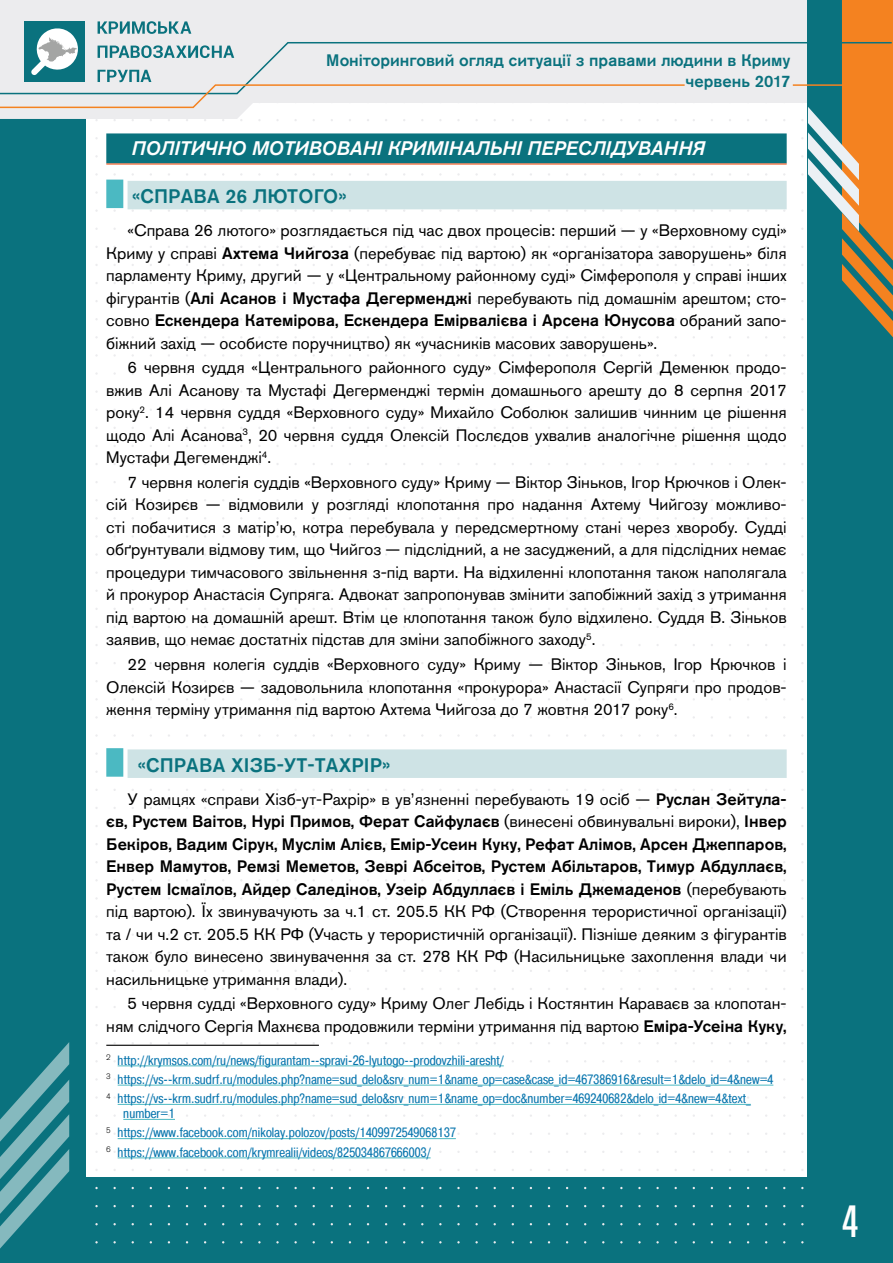
<style>
.page{position:relative;width:893px;height:1263px;background:#fff}
.page>*{position:absolute;margin:0;border:0;box-sizing:border-box;transform-origin:0 0}
.t1{font:500 condensed 45px "Akzidenz Grotesk Pro";color:#fff}
.t2{font:italic 500 19.5px "Akzidenz Grotesk Pro";letter-spacing:.01em;color:#fff}
.t3{font:500 19.5px "Akzidenz Grotesk Pro";letter-spacing:.01em;color:#0a727e}
.t4{font:16.5px/22.5px "Akzidenz Grotesk Pro";color:#000;text-align:justify}
.t5{font:500 16.5px/20.7px "Akzidenz Grotesk Pro";color:#0a727e;text-align:right}
.t6{font:13.5px/19.2px "Pragmatica Cond C";letter-spacing:.01em;color:#0976ae}
.s1{font-weight:500}
</style>
<div class="page">
<div style="left:0;top:1178px;width:893px;height:85px;background:#0a727e"></div>
<div style="left:0;top:0;width:85px;height:1263px;background:#0a727e"></div>
<svg style="left:0;top:0;width:837px;height:119px;fill:#ececee"></svg>
<div style="left:808px;top:1px;width:85px;height:1262px;background:#0a727e"></div>
<svg style="left:837px;top:0;width:56px;height:338px"></svg>
<svg style="left:801px;top:101px;width:58px;height:130px"></svg>
<svg style="left:0;top:1042px;width:69px;height:206px"></svg>
<div style="left:24px;top:21px;width:61px;height:61px;background:#0a727e"></div>
<svg style="left:38px;top:28px;width:39px;height:13px"></svg>
<svg style="left:0;top:41px;width:893px;height:54px;background:#d2d6d3"></svg>
<svg style="left:0;top:83px;width:686px;height:26px"></svg>
<hr style="left:793px;top:84px;width:100px;height:2px;background:#f48220">
<svg style="left:98px;top:21px;width:20px;height:13px"></svg>
<svg style="left:120px;top:21px;width:25px;height:13px"></svg>
<svg style="left:147px;top:21px;width:9px;height:13px"></svg>
<svg style="left:158px;top:21px;width:9px;height:13px"></svg>
<svg style="left:169px;top:21px;width:22px;height:13px"></svg>
<svg style="left:98px;top:46px;width:21px;height:12px"></svg>
<svg style="left:119px;top:46px;width:21px;height:12px"></svg>
<svg style="left:141px;top:45px;width:11px;height:13px"></svg>
<svg style="left:153px;top:45px;width:22px;height:13px"></svg>
<svg style="left:176px;top:46px;width:11px;height:12px"></svg>
<svg style="left:188px;top:45px;width:22px;height:13px"></svg>
<svg style="left:212px;top:46px;width:10px;height:12px"></svg>
<svg style="left:223px;top:46px;width:11px;height:12px"></svg>
<svg style="left:98px;top:65px;width:19px;height:20px"></svg>
<svg style="left:118px;top:65px;width:21px;height:20px"></svg>
<svg style="left:140px;top:65px;width:12px;height:20px"></svg>
<div style="left:106px;top:133px;width:681px;height:30px;background:#0a727e"></div>
<hr style="left:106px;top:163px;width:681px;height:2px;background:#f15a22">
<div style="left:128px;top:181px;width:659px;height:28px;background:#cee3e5"></div>
<div style="left:106px;top:180px;width:17px;height:28px;background:#4bb9c2"></div>
<div style="left:128px;top:749px;width:659px;height:29px;background:#cee3e5"></div>
<div style="left:106px;top:748px;width:17px;height:29px;background:#4bb9c2"></div>
<hr style="left:106px;top:1045px;width:213px;height:1px;background:#000">
<hr style="left:118px;top:1065px;width:386px;height:1px;background:#4bb9c2">
<hr style="left:118px;top:1085px;width:655px;height:1px;background:#4bb9c2">
<hr style="left:118px;top:1104px;width:633px;height:1px;background:#4bb9c2">
<hr style="left:123px;top:1119px;width:52px;height:1px;background:#4bb9c2">
<hr style="left:118px;top:1138px;width:338px;height:1px;background:#4bb9c2">
<hr style="left:118px;top:1157px;width:313px;height:1px;background:#4bb9c2">
<p class="t5" style="left:326px;top:49px;width:466px">Моніторинговий огляд ситуації з правами людини в Криму червень 2017</p>
<p class="t2" style="left:132px;top:135px;width:575px">ПОЛІТИЧНО МОТИВОВАНІ КРИМІНАЛЬНІ ПЕРЕСЛІДУВАННЯ</p>
<p class="t3" style="left:132px;top:183px;width:217px">«СПРАВА 26 ЛЮТОГО»</p>
<p class="t4" style="left:106px;top:219px;width:682px;text-indent:21px">«Справа 26 лютого» розглядається під час двох процесів: перший — у «Верховному суді» Криму у справі <span class="s1">Ахтема Чийгоза</span> (перебуває під вартою) як «організатора заворушень» біля парламенту Криму, другий — у «Центральному районному суді» Сімферополя у справі інших фігурантів (<span class="s1">Алі Асанов і Мустафа Дегерменджі</span> перебувають під домашнім арештом; сто&shy;совно <span class="s1">Ескендера Катемірова, Ескендера Емірвалієва і Арсена Юнусова</span> обраний запо&shy;біжний захід — особисте поручництво) як «учасників масових заворушень».</p>
<p class="t4" style="left:106px;top:356px;width:682px;text-indent:21px">6 червня суддя «Центрального районного суду» Сімферополя Сергій Деменюк продо&shy;вжив Алі Асанову та Мустафі Дегерменджі термін домашнього арешту до 8 серпня 2017 року<sup>2</sup>. 14 червня суддя «Верховного суду» Михайло Соболюк залишив чинним це рішення щодо Алі Асанова<sup>3</sup>, 20 червня суддя Олексій Послєдов ухвалив аналогічне рішення щодо Мустафи Дегеменджі<sup>4</sup>.</p>
<p class="t4" style="left:106px;top:471px;width:682px;text-indent:21px">7 червня колегія суддів «Верховного суду» Криму — Віктор Зіньков, Ігор Крючков і Олек&shy;сій Козирєв — відмовили у розгляді клопотання про надання Ахтему Чийгозу можливо&shy;сті побачитися з матір’ю, котра перебувала у передсмертному стані через хворобу. Судді обґрунтували відмову тим, що Чийгоз — підслідний, а не засуджений, а для підслідних немає процедури тимчасового звільнення з-під варти. На відхиленні клопотання також наполягала й прокурор Анастасія Супряга. Адвокат запропонував змінити запобіжний захід з утримання під вартою на домашній арешт. Втім це клопотання також було відхилено. Суддя В. Зіньков заявив, що немає достатніх підстав для зміни запобіжного заходу<sup>5</sup>.</p>
<p class="t4" style="left:106px;top:653px;width:682px;text-indent:21px">22 червня колегія суддів «Верховного суду» Криму — Віктор Зіньков, Ігор Крючков і Олексій Козирєв — задовольнила клопотання «прокурора» Анастасії Супряги про продов&shy;ження терміну утримання під вартою Ахтема Чийгоза до 7 жовтня 2017 року<sup>6</sup>.</p>
<p class="t3" style="left:137px;top:752px;width:255px">«СПРАВА ХІЗБ-УТ-ТАХРІР»</p>
<p class="t4" style="left:106px;top:788px;width:682px;text-indent:21px">У рамцях «справи Хізб-ут-Рахрір» в ув’язненні перебувають 19 осіб — <span class="s1">Руслан Зейтула&shy;єв, Рустем Ваітов, Нурі Примов, Ферат Сайфулаєв</span> (винесені обвинувальні вироки), <span class="s1">Інвер Бекіров, Вадим Сірук, Муслім Алієв, Емір-Усеин Куку, Рефат Алімов, Арсен Джеппаров, Енвер Мамутов, Ремзі Меметов, Зеврі Абсеітов, Рустем Абільтаров, Тимур Абдуллаєв, Рустем Ісмаїлов, Айдер Саледінов, Узеір Абдуллаєв і Еміль Джемаденов</span> (перебувають під вартою). Їх звинувачують за ч.1 ст. 205.5 КК РФ (Створення терористичної організації) та / чи ч.2 ст. 205.5 КК РФ (Участь у терористичній організації). Пізніше деяким з фігурантів також було винесено звинувачення за ст. 278 КК РФ (Насильницьке захоплення влади чи насильницьке утримання влади).</p>
<p class="t4" style="left:106px;top:992px;width:682px;text-align:right">5 червня судді «Верховного суду» Криму Олег Лебідь і Костянтин Караваєв за клопотан&shy;ням слідчого Сергія Махнєва продовжили терміни утримання під вартою <span class="s1">Еміра-Усеіна Куку,</span></p>
<p class="t6" style="left:106px;top:1050px;width:669px"><sup>2</sup> http://krymsos.com/ru/news/figurantam--spravi-26-lyutogo--prodovzhili-aresht/<br><sup>3</sup> https://vs--krm.sudrf.ru/modules.php?name=sud_delo&amp;srv_num=1&amp;name_op=case&amp;case_id=467386916&amp;result=1&amp;delo_id=4&amp;new=4<br><sup>4</sup> https://vs--krm.sudrf.ru/modules.php?name=sud_delo&amp;srv_num=1&amp;name_op=doc&amp;number=469240682&amp;delo_id=4&amp;new=4&amp;text_</p>
<p class="t6" style="left:106px;top:1104px;width:351px;text-indent:17px">number=1<br><sup>5</sup> https://www.facebook.com/nikolay.polozov/posts/1409972549068137<br><sup>6</sup> https://www.facebook.com/krymrealii/videos/825034867666003/</p>
<h1 class="t1" style="left:842px;top:1192px;width:17px">4</h1>
</div>
